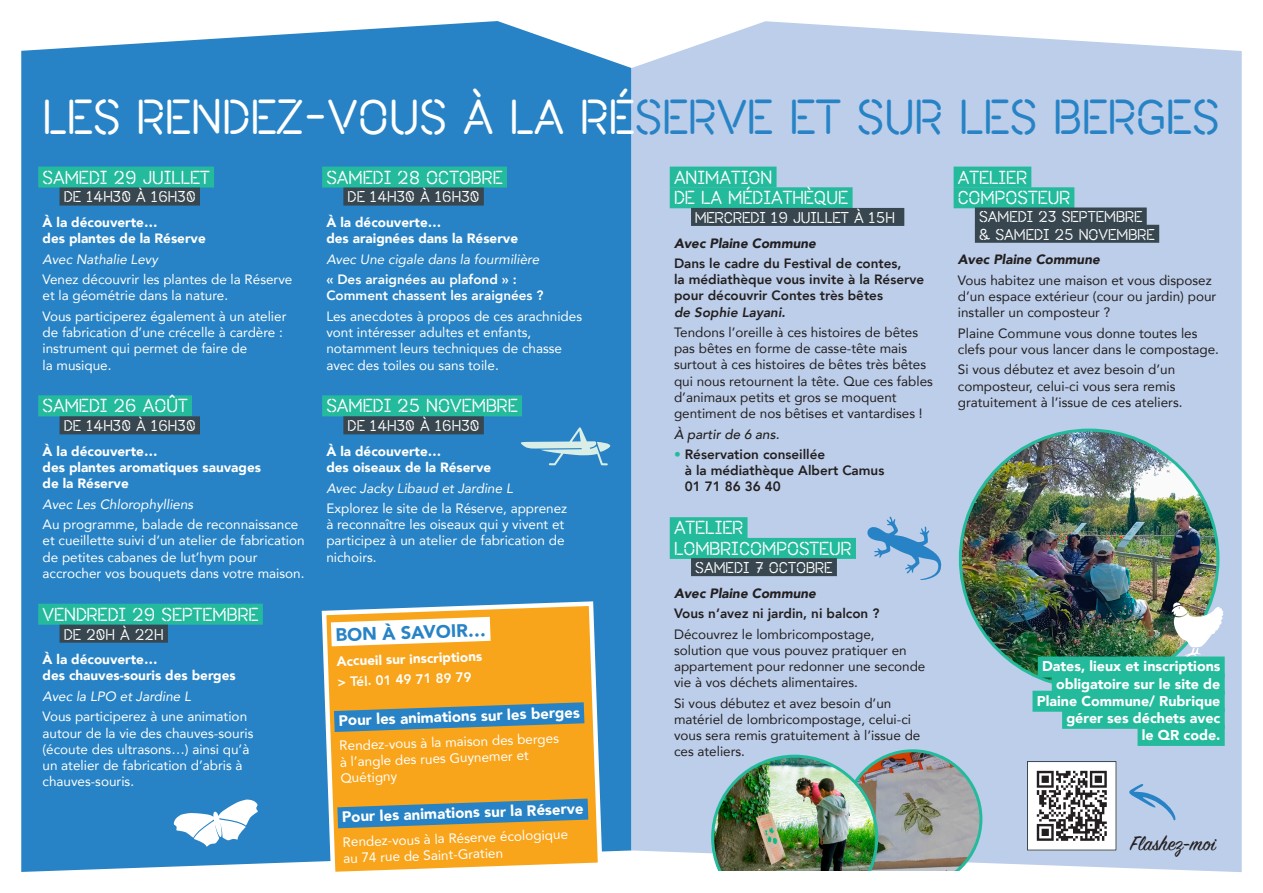
<style>
.page{position:relative;width:1263px;height:893px;background:#fff}
.page>*{position:absolute;margin:0;border:0;box-sizing:border-box;transform-origin:0 0}
.t1{font:46.95px "ROSKA";color:#fff}
.t2{font:22.5px "Sign Painter House Script";color:#231f20}
.t3{font:18px "ROSKA";color:#fff}
.t4{font:900 18px "Avenir";color:#2783c5}
.t5{font:15px "ROSKA";color:#fff}
.t6{font:900 15px "Avenir";color:#fff}
.t7{font:900 14.25px "Avenir";color:#fff}
.t8{font:13.5px/16.2px "Avenir";color:#fff}
.t9{font:13.5px/16.2px "Avenir";color:#231f20}
.t10{font:900 13.5px/16.2px "Avenir";color:#fff}
.t11{font:800 13.5px/16.2px "Avenir";color:#231f20}
.t12{font:italic 13.5px "Avenir";color:#fff}
.t13{font:800 13.5px/16.2px "Avenir";color:#fff}
.t14{font:italic 900 13.5px "Avenir";color:#231f20}
.t15{font:italic 500 13.5px "Avenir";color:#231f20}
.s1{color:#2783c5}
.s2{font-style:italic}
.s3{color:#24bb9d}
</style>
<div class="page">
<div style="left:21px;top:21px;width:610px;height:851px;background:#2783c5"></div>
<div style="left:631px;top:21px;width:611px;height:851px;background:#bccee9"></div>
<svg style="left:519px;top:427px;width:91px;height:38px"></svg>
<div style="left:38px;top:167px;width:176px;height:21px;background:#24bb9d"></div>
<div style="left:60px;top:188px;width:140px;height:18px;background:#37464f"></div>
<div style="left:38px;top:395px;width:154px;height:21px;background:#24bb9d"></div>
<div style="left:60px;top:416px;width:140px;height:18px;background:#37464f"></div>
<div style="left:38px;top:604px;width:225px;height:21px;background:#24bb9d"></div>
<div style="left:60px;top:625px;width:108px;height:18px;background:#37464f"></div>
<div style="left:322px;top:167px;width:185px;height:21px;background:#24bb9d"></div>
<div style="left:343px;top:188px;width:141px;height:18px;background:#37464f"></div>
<div style="left:322px;top:395px;width:200px;height:21px;background:#24bb9d"></div>
<div style="left:343px;top:416px;width:141px;height:18px;background:#37464f"></div>
<svg style="left:863px;top:517px;width:82px;height:64px"></svg>
<svg style="left:174px;top:799px;width:84px;height:48px"></svg>
<div style="left:670px;top:167px;width:106px;height:21px;background:#24bb9d"></div>
<div style="left:670px;top:187px;width:182px;height:21px;background:#24bb9d"></div>
<div style="left:691px;top:208px;width:213px;height:18px;background:#37464f"></div>
<div style="left:670px;top:517px;width:77px;height:21px;background:#24bb9d"></div>
<div style="left:670px;top:538px;width:186px;height:21px;background:#24bb9d"></div>
<div style="left:691px;top:558px;width:146px;height:18px;background:#37464f"></div>
<div style="left:954px;top:167px;width:77px;height:21px;background:#24bb9d"></div>
<div style="left:954px;top:187px;width:120px;height:21px;background:#24bb9d"></div>
<div style="left:975px;top:207px;width:172px;height:18px;background:#37464f"></div>
<div style="left:975px;top:225px;width:184px;height:18px;background:#37464f"></div>
<img style="left:844px;top:751px;width:137px;height:136px;border-radius:68px">
<img style="left:960px;top:430px;width:258px;height:258px;border-radius:129px">
<img style="left:711px;top:755px;width:167px;height:117px">
<svg style="left:306px;top:604px;width:13px;height:55px"></svg>
<svg style="left:313px;top:691px;width:293px;height:52px"></svg>
<svg style="left:316px;top:787px;width:294px;height:52px"></svg>
<svg style="left:319px;top:599px;width:286px;height:273px"></svg>
<div style="left:1038px;top:656px;width:187px;height:21px;background:#24bb9d"></div>
<div style="left:1052px;top:674px;width:173px;height:21px;background:#24bb9d"></div>
<div style="left:1032px;top:691px;width:193px;height:21px;background:#24bb9d"></div>
<div style="left:1062px;top:708px;width:163px;height:21px;background:#24bb9d"></div>
<div style="left:1137px;top:725px;width:88px;height:21px;background:#24bb9d"></div>
<div style="left:1027px;top:761px;width:89px;height:89px;background:#fff"></div>
<svg style="left:1037px;top:771px;width:70px;height:70px"></svg>
<div style="left:1027px;top:761px;width:89px;height:89px;border:1px solid #37464f"></div>
<svg style="left:1128px;top:783px;width:48px;height:38px"></svg>
<svg style="left:1170px;top:602px;width:55px;height:56px"></svg>
<div style="left:666px;top:872px;width:358px;height:21px;background:#fff"></div>
<p class="t1" style="left:43px;top:87px;width:1178px">LES RENDEZ-VOUS À LA RÉ<span class="s1">SERVE ET SUR LES BERGES</span></p>
<p class="t3" style="left:674px;top:166px;width:100px">ANIMATION</p>
<p class="t3" style="left:674px;top:186px;width:176px">DE LA MÉDIATHÈQUE</p>
<p class="t5" style="left:695px;top:208px;width:206px">MERCREDI 19 JUILLET À 15H"</p>
<p class="t14" style="left:674px;top:232px;width:144px">Avec Plaine Commune</p>
<p class="t11" style="left:674px;top:255px;width:252px">Dans le cadre du Festival de contes,<br>la médiathèque vous invite à la Réserve pour découvrir Contes très bêtes<br><span class="s2">de Sophie Layani.</span></p>
<p class="t9" style="left:674px;top:324px;width:260px">Tendons l’oreille à ces histoires de bêtes pas bêtes en forme de casse-tête mais surtout à ces histoires de bêtes très bêtes qui nous retournent la tête. Que ces fables d’animaux petits et gros se moquent gentiment de nos bêtises et vantardises !</p>
<p class="t15" style="left:674px;top:426px;width:107px">À partir de 6 ans.</p>
<p class="t11" style="left:685px;top:446px;width:201px;text-indent:-11px"><span class="s3">•</span> Réservation conseillée<br>à la médiathèque Albert Camus<br>01 71 86 36 40</p>
<p class="t3" style="left:674px;top:516px;width:71px">ATELIER</p>
<p class="t3" style="left:674px;top:537px;width:179px">LOMBRICOMPOSTEUR</p>
<p class="t5" style="left:695px;top:558px;width:139px">SAMEDI 7 OCTOBRE</p>
<p class="t14" style="left:674px;top:582px;width:144px">Avec Plaine Commune</p>
<p class="t11" style="left:674px;top:605px;width:207px">Vous n’avez ni jardin, ni balcon ?</p>
<p class="t9" style="left:674px;top:625px;width:253px">Découvrez le lombricompostage, solution que vous pouvez pratiquer en appartement pour redonner une seconde vie à vos déchets alimentaires.</p>
<p class="t9" style="left:674px;top:694px;width:248px">Si vous débutez et avez besoin d’un matériel de lombricompostage, celui-ci vous sera remis gratuitement à l’issue de ces ateliers.</p>
<p class="t3" style="left:43px;top:166px;width:169px">SAMEDI 29 JUILLET</p>
<p class="t5" style="left:64px;top:187px;width:133px">DE 14H30 À 16H30</p>
<p class="t10" style="left:43px;top:214px;width:165px">À la découverte…<br>des plantes de la Réserve</p>
<p class="t12" style="left:43px;top:251px;width:117px">Avec Nathalie Levy</p>
<p class="t8" style="left:43px;top:271px;width:251px">Venez découvrir les plantes de la Réserve et la géométrie dans la nature.</p>
<p class="t8" style="left:43px;top:308px;width:245px">Vous participerez également à un atelier de fabrication d’une crécelle à cardère : instrument qui permet de faire de<br>la musique.</p>
<p class="t3" style="left:43px;top:394px;width:147px">SAMEDI 26 AOÛT</p>
<p class="t5" style="left:64px;top:416px;width:133px">DE 14H30 À 16H30</p>
<p class="t10" style="left:43px;top:443px;width:220px">À la découverte…<br>des plantes aromatiques sauvages de la Réserve</p>
<p class="t12" style="left:43px;top:496px;width:152px">Avec Les Chlorophylliens</p>
<p class="t8" style="left:43px;top:516px;width:264px">Au programme, balade de reconnaissance et cueillette suivi d’un atelier de fabrication de petites cabanes de lut’hym pour accrocher vos bouquets dans votre maison.</p>
<p class="t3" style="left:43px;top:603px;width:218px">VENDREDI 29 SEPTEMBRE</p>
<p class="t5" style="left:64px;top:625px;width:101px">DE 20H À 22H</p>
<p class="t10" style="left:43px;top:651px;width:195px">À la découverte…<br>des chauves-souris des berges</p>
<p class="t12" style="left:43px;top:688px;width:150px">Avec la LPO et Jardine L</p>
<p class="t8" style="left:43px;top:708px;width:212px">Vous participerez à une animation autour de la vie des chauves-souris (écoute des ultrasons…) ainsi qu’à un atelier de fabrication d’abris à chauves-souris.</p>
<p class="t3" style="left:326px;top:166px;width:178px">SAMEDI 28 OCTOBRE</p>
<p class="t5" style="left:348px;top:187px;width:133px">DE 14H30 À 16H30</p>
<p class="t10" style="left:326px;top:214px;width:193px">À la découverte…<br>des araignées dans la Réserve</p>
<p class="t12" style="left:326px;top:251px;width:214px">Avec Une cigale dans la fourmilière</p>
<p class="t13" style="left:326px;top:271px;width:219px">« Des araignées au plafond » :<br>Comment chassent les araignées ?</p>
<p class="t8" style="left:326px;top:308px;width:257px">Les anecdotes à propos de ces arachnides vont intéresser adultes et enfants, notamment leurs techniques de chasse avec des toiles ou sans toile.</p>
<p class="t3" style="left:326px;top:394px;width:193px">SAMEDI 25 NOVEMBRE</p>
<p class="t5" style="left:348px;top:416px;width:133px">DE 14H30 À 16H30</p>
<p class="t10" style="left:326px;top:443px;width:166px">À la découverte…<br>des oiseaux de la Réserve</p>
<p class="t12" style="left:326px;top:480px;width:188px">Avec Jacky Libaud et Jardine L</p>
<p class="t8" style="left:326px;top:500px;width:242px">Explorez le site de la Réserve, apprenez à reconnaître les oiseaux qui y vivent et participez à un atelier de fabrication de nichoirs.</p>
<p class="t3" style="left:958px;top:166px;width:71px">ATELIER</p>
<p class="t3" style="left:958px;top:186px;width:114px">COMPOSTEUR</p>
<p class="t5" style="left:979px;top:207px;width:165px">SAMEDI 23 SEPTEMBRE</p>
<p class="t5" style="left:979px;top:225px;width:177px">&amp; SAMEDI 25 NOVEMBRE</p>
<p class="t14" style="left:958px;top:248px;width:144px">Avec Plaine Commune</p>
<p class="t9" style="left:958px;top:272px;width:260px">Vous habitez une maison et vous disposez d’un espace extérieur (cour ou jardin) pour installer un composteur ?</p>
<p class="t9" style="left:958px;top:324px;width:263px">Plaine Commune vous donne toutes les clefs pour vous lancer dans le compostage.</p>
<p class="t9" style="left:958px;top:361px;width:226px">Si vous débutez et avez besoin d’un composteur, celui-ci vous sera remis gratuitement à l’issue de ces ateliers.</p>
<p class="t4" style="left:335px;top:620px;width:152px;rotate:-2deg">BON À SAVOIR…</p>
<p class="t10" style="left:336px;top:653px;width:147px;rotate:-2deg">Accueil sur inscriptions</p>
<p class="t13" style="left:337px;top:674px;width:136px;rotate:-2deg">&gt; Tél. 01 49 71 89 79</p>
<p class="t6" style="left:338px;top:708px;width:243px;rotate:-2deg">Pour les animations sur les berges</p>
<p class="t8" style="left:339px;top:737px;width:221px;rotate:-2deg">Rendez-vous à la maison des berges à l’angle des rues Guynemer et<br>Quétigny</p>
<p class="t6" style="left:341px;top:804px;width:243px;rotate:-2deg">Pour les animations sur la Réserve</p>
<p class="t8" style="left:342px;top:834px;width:227px;rotate:-2deg">Rendez-vous à la Réserve écologique au 74 rue de Saint-Gratien</p>
<p class="t7" style="left:1042px;top:654px;width:180px">Dates, lieux et inscriptions</p>
<p class="t7" style="left:1056px;top:671px;width:166px">obligatoire sur le site de</p>
<p class="t7" style="left:1037px;top:688px;width:185px">Plaine Commune/ Rubrique</p>
<p class="t7" style="left:1066px;top:705px;width:156px">gérer ses déchets avec</p>
<p class="t7" style="left:1142px;top:723px;width:80px">le QR code.</p>
<p class="t2" style="left:1130px;top:830px;width:88px">Flashez-moi</p>
</div>
